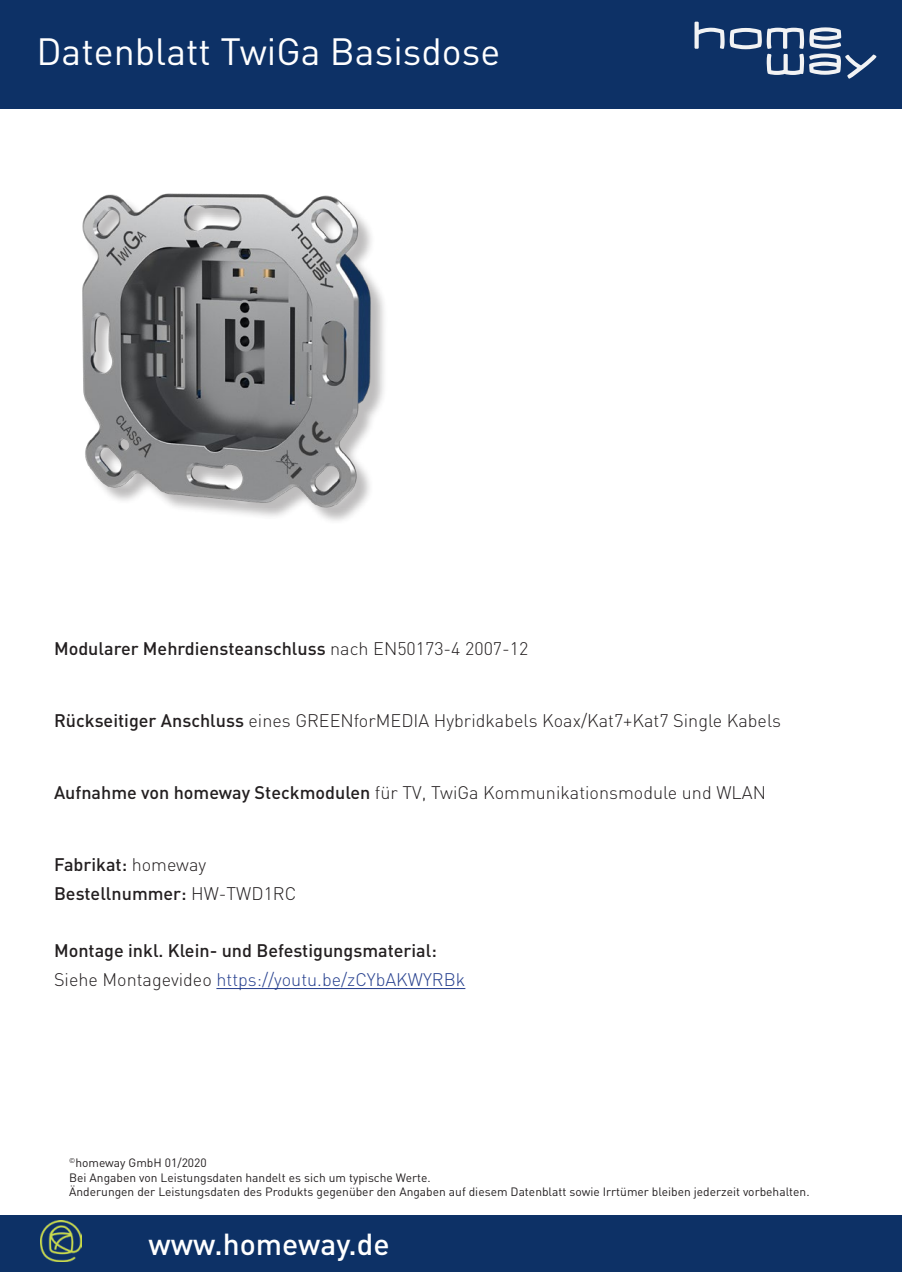
<style>
.page{position:relative;width:902px;height:1272px;background:#fff}
.page>*{position:absolute;margin:0;border:0;box-sizing:border-box;transform-origin:0 0}
.t1{font:37.5px "DIN";color:#fff}
.t2{font:500 30px "DIN";color:#fff}
.t3{font:500 18px/28.8px "DIN";color:#231f20}
.t4{font:300 18px "DIN";color:#231f20}
.t5{font:12px/14.4px "DIN";color:#231f20}
.s1{font-weight:300}
.s2{font-weight:500}
.s3{font-weight:300;color:#253f8e}
</style>
<div class="page">
<div style="left:0;top:0;width:901px;height:108px;background:#0d3166"></div>
<div style="left:0;top:1215px;width:901px;height:56px;background:#0d3166"></div>
<svg style="left:694px;top:22px;width:182px;height:57px"></svg>
<img style="left:41px;top:1220px;width:41px;height:41px">
<hr style="left:216px;top:988px;width:249px;height:1px;background:#253f8e">
<img style="left:82px;top:193px;width:302px;height:325px">
<h1 class="t1" style="left:36px;top:28px;width:465px">Datenblatt TwiGa Basisdose</h1>
<h3 class="t3" style="left:54px;top:633px;width:476px">Modularer Mehrdiensteanschluss <span class="s1">nach EN50173-4 2007-12</span></h3>
<h3 class="t4" style="left:54px;top:709px;width:728px"><span class="s2">Rückseitiger Anschluss</span> eines GREENforMEDIA Hybridkabels Koax/Kat7+Kat7 Single Kabels</h3>
<h3 class="t4" style="left:54px;top:781px;width:713px"><span class="s2">Aufnahme von homeway Steckmodulen</span> für TV, TwiGa Kommunikationsmodule und WLAN</h3>
<h3 class="t3" style="left:54px;top:849px;width:244px">Fabrikat: <span class="s1">homeway<br></span>Bestellnummer: <span class="s1">HW-TWD1RC</span></h3>
<h3 class="t3" style="left:54px;top:935px;width:413px">Montage inkl. Klein- und Befestigungsmaterial:<br><span class="s1">Siehe Montagevideo</span> <span class="s3">https://youtu.be/zCYbAKWYRBk</span></h3>
<p class="t5" style="left:69px;top:1155px;width:741px"><sup>©</sup>homeway GmbH 01/2020<br>Bei Angaben von Leistungsdaten handelt es sich um typische Werte.<br>Änderungen der Leistungsdaten des Produkts gegenüber den Angaben auf diesem Datenblatt sowie Irrtümer bleiben jederzeit vorbehalten.</p>
<h2 class="t2" style="left:148px;top:1225px;width:243px">www.homeway.de</h2>
</div>
